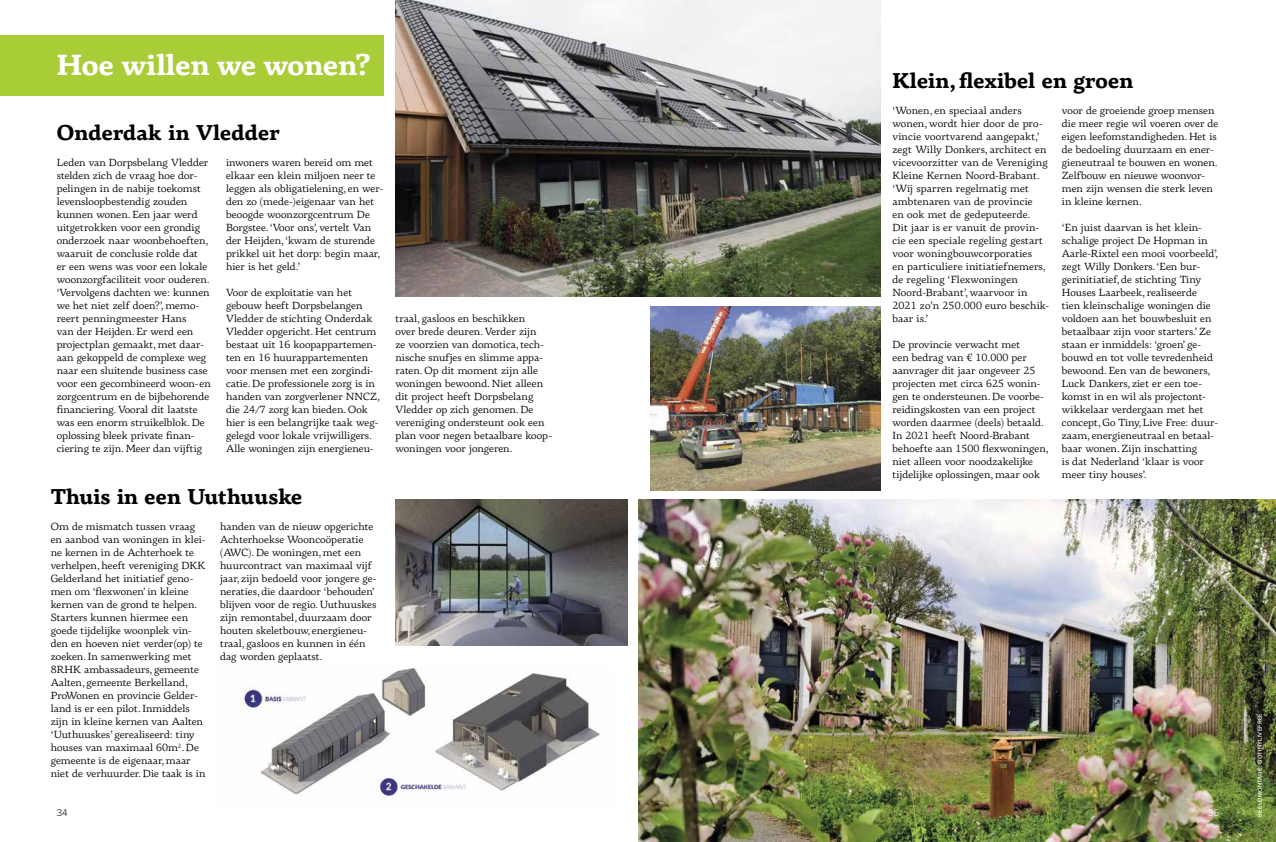
<style>
.page{position:relative;width:1276px;height:842px;background:#fff}
.page>*{position:absolute;margin:0;border:0;box-sizing:border-box;transform-origin:0 0}
.t1{font:800 29.9px "Basco Std";color:#fff}
.t2{font:800 22px "Basco Std";color:#000}
.t3{font:10.6px/13px "Basco Std";color:#000}
.t4{font:300 10px "Proxima Nova";color:#000}
.t5{font:300 10px "Proxima Nova";color:#fff}
.t6{font:500 6px "Proxima Nova";letter-spacing:.04em;color:#fff}
</style>
<div class="page">
<div style="left:0;top:35px;width:383px;height:61px;background:#a8cd37"></div>
<img style="left:638px;top:500px;width:638px;height:342px">
<img style="left:650px;top:306px;width:230px;height:184px">
<img style="left:395px;top:0;width:485px;height:296px">
<img style="left:395px;top:500px;width:232px;height:145px">
<img style="left:238px;top:668px;width:362px;height:129px">
<h1 class="t1" style="left:57px;top:46px;width:316px">Hoe willen we wonen?</h1>
<h2 class="t2" style="left:57px;top:119px;width:225px">Onderdak in Vledder</h2>
<p class="t3" style="left:57px;top:156px;width:156px">Leden van Dorpsbelang Vledder stelden zich de vraag hoe dor&shy;pelingen in de nabije toekomst levensloopbestendig zouden kunnen wonen. Een jaar werd uitgetrokken voor een grondig onderzoek naar woonbehoeften, waaruit de conclusie rolde dat<br>er een wens was voor een lokale woonzorgfaciliteit voor ouderen. ‘Vervolgens dachten we: kunnen we het niet zelf doen?’, memo&shy;reert penningmeester Hans<br>van der Heijden. Er werd een projectplan gemaakt, met daar&shy;aan gekoppeld de complexe weg naar een sluitende business case voor een gecombineerd woon- en zorgcentrum en de bijbehorende financiering. Vooral dit laatste was een enorm struikelblok. De oplossing bleek private finan&shy;ciering te zijn. Meer dan vijftig</p>
<p class="t3" style="left:226px;top:156px;width:159px">inwoners waren bereid om met elkaar een klein miljoen neer te leggen als obligatielening, en wer&shy;den zo (mede-)eigenaar van het beoogde woonzorgcentrum De<br>Borgstee. ‘Voor ons’, vertelt Van der Heijden, ‘kwam de sturende prikkel uit het dorp: begin maar, hier is het geld.’</p>
<p class="t3" style="left:226px;top:286px;width:155px">Voor de exploitatie van het gebouw heeft Dorpsbelangen<br>Vledder de stichting Onderdak<br>Vledder opgericht. Het centrum bestaat uit 16 koopappartemen&shy;ten en 16 huurappartementen voor mensen met een zorgindi&shy;catie. De professionele zorg is in handen van zorgverlener NNCZ, die 24/7 zorg kan bieden. Ook hier is een belangrijke taak weg&shy;gelegd voor lokale vrijwilligers.<br>Alle woningen zijn energieneu-</p>
<p class="t3" style="left:395px;top:312px;width:158px">traal, gasloos en beschikken<br>over brede deuren. Verder zijn<br>ze voorzien van domotica, tech&shy;nische snufjes en slimme appa&shy;raten. Op dit moment zijn alle woningen bewoond. Niet alleen dit project heeft Dorpsbelang<br>Vledder op zich genomen. De vereniging ondersteunt ook een plan voor negen betaalbare koop&shy;woningen voor jongeren.</p>
<h2 class="t2" style="left:892px;top:67px;width:242px">Klein, flexibel en groen</h2>
<p class="t3" style="left:892px;top:104px;width:158px">‘Wonen, en speciaal anders wonen, wordt hier door de pro&shy;vincie voortvarend aangepakt,’ zegt Willy Donkers, architect en vicevoorzitter van de Vereniging<br>Kleine Kernen Noord-Brabant. ‘Wij sparren regelmatig met ambtenaren van de provincie<br>en ook met de gedeputeerde.<br>Dit jaar is er vanuit de provin&shy;cie een speciale regeling gestart voor woningbouwcorporaties<br>en particuliere initiatiefnemers, de regeling ‘Flexwoningen<br>Noord-Brabant’, waarvoor in<br>2021 zo’n 250.000 euro beschik&shy;baar is.’</p>
<p class="t3" style="left:892px;top:338px;width:158px">De provincie verwacht met<br>een bedrag van € 10.000 per aanvrager dit jaar ongeveer 25 projecten met circa 625 wonin&shy;gen te ondersteunen. De voorbe&shy;reidingskosten van een project worden daarmee (deels) betaald.<br>In 2021 heeft Noord-Brabant behoefte aan 1500 flexwoningen, niet alleen voor noodzakelijke tijdelijke oplossingen, maar ook</p>
<p class="t3" style="left:1062px;top:104px;width:158px">voor de groeiende groep mensen die meer regie wil voeren over de eigen leefomstandigheden. Het is de bedoeling duurzaam en ener&shy;gieneutraal te bouwen en wonen.<br>Zelfbouw en nieuwe woonvor&shy;men zijn wensen die sterk leven in kleine kernen.</p>
<p class="t3" style="left:1062px;top:221px;width:158px">‘En juist daarvan is het klein&shy;schalige project De Hopman in<br>Aarle-Rixtel een mooi voorbeeld’, zegt Willy Donkers. ‘Een bur&shy;gerinitiatief, de stichting Tiny<br>Houses Laarbeek, realiseerde<br>tien kleinschalige woningen die voldoen aan het bouwbesluit en betaalbaar zijn voor starters.’ Ze staan er inmiddels: ‘groen’ ge&shy;bouwd en tot volle tevredenheid bewoond. Een van de bewoners,<br>Luck Dankers, ziet er een toe&shy;komst in en wil als projectont&shy;wikkelaar verdergaan met het concept, Go Tiny, Live Free: duur&shy;zaam, energieneutraal en betaal&shy;baar wonen. Zijn inschatting<br>is dat Nederland ‘klaar is voor meer tiny houses’.</p>
<h2 class="t2" style="left:51px;top:483px;width:253px">Thuis in een Uuthuuske</h2>
<p class="t3" style="left:51px;top:520px;width:156px">Om de mismatch tussen vraag en aanbod van woningen in klei&shy;ne kernen in de Achterhoek te verhelpen, heeft vereniging DKK<br>Gelderland het initiatief geno&shy;men om ‘flexwonen’ in kleine kernen van de grond te helpen.<br>Starters kunnen hiermee een goede tijdelijke woonplek vin&shy;den en hoeven niet verder(op) te zoeken. In samenwerking met<br>8RHK ambassadeurs, gemeente<br>Aalten, gemeente Berkelland,<br>ProWonen en provincie Gelder&shy;land is er een pilot. Inmiddels zijn in kleine kernen van Aalten ‘Uuthuuskes’ gerealiseerd: tiny houses van maximaal 60m<sup>2</sup>. De gemeente is de eigenaar, maar niet de verhuurder. Die taak is in</p>
<p class="t3" style="left:220px;top:520px;width:158px">handen van de nieuw opgerichte<br>Achterhoekse Wooncoöperatie (AWC). De woningen, met een huurcontract van maximaal vijf jaar, zijn bedoeld voor jongere ge&shy;neraties, die daardoor ‘behouden’ blijven voor de regio. Uuthuuskes zijn remontabel, duurzaam door houten skeletbouw, energieneu&shy;traal, gasloos en kunnen in één dag worden geplaatst.</p>
<p class="t4" style="left:57px;top:805px;width:12px">34</p>
<p class="t5" style="left:1208px;top:805px;width:13px">35</p>
<p class="t6" style="left:1255px;top:817px;width:105px;rotate:-90deg">BEELDMONTAGE: GOTINYLIVEFREE</p>
</div>
